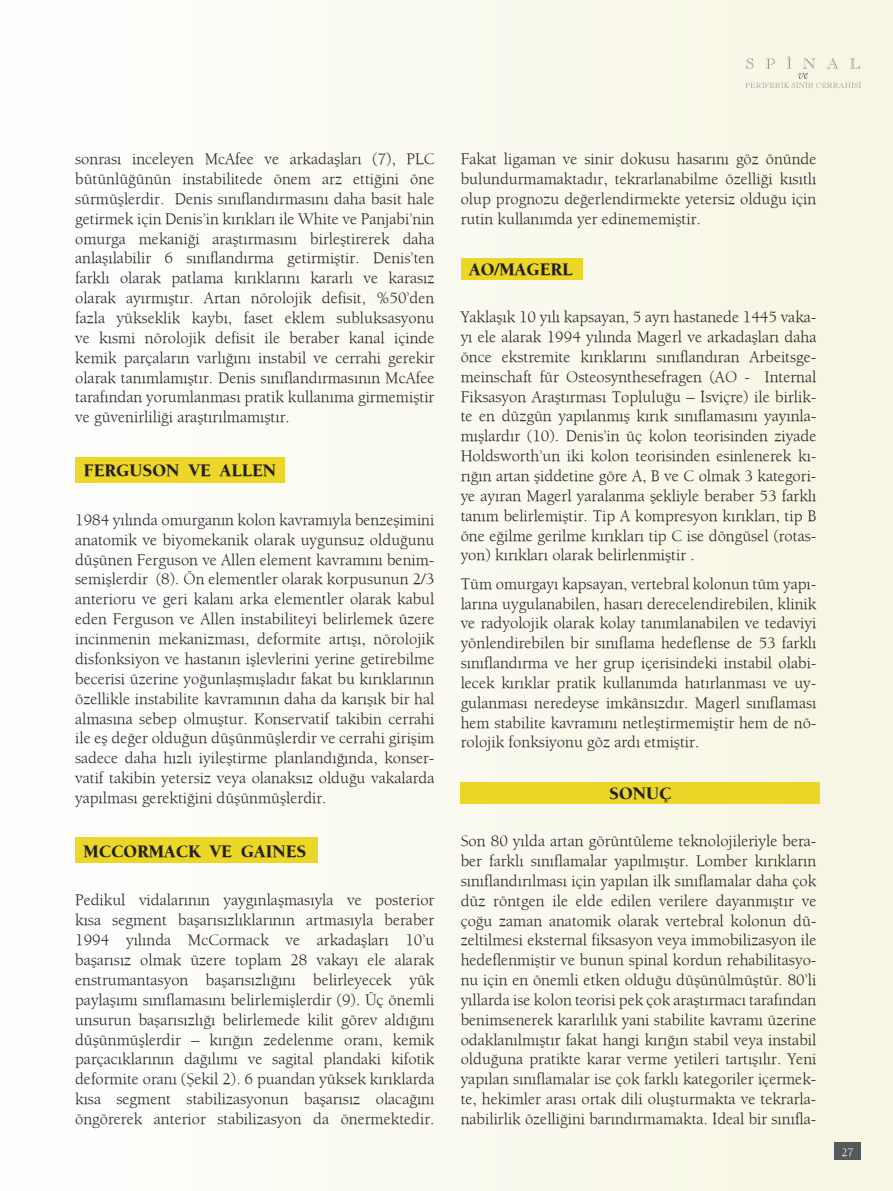
<style>
.page{position:relative;width:893px;height:1191px;background:#fff}
.page>*{position:absolute;margin:0;border:0;box-sizing:border-box;transform-origin:0 0}
.t1{font:900 18px "Berkeley";color:#231f20}
.t2{font:16.5px/19.8px "Berkeley";color:#231f20;text-align:justify}
.t3{font:12px "Berkeley";color:#fff}
</style>
<div class="page">
<div style="left:0;top:0;width:893px;height:1191px;background:linear-gradient(to right,#fefefe,#f7f6e2)"></div>
<div style="left:834px;top:1141px;width:27px;height:18px;background:#57585a"></div>
<svg style="left:745px;top:56px;width:116px;height:32px;background:#efeede"></svg>
<hr style="left:0;top:0;width:1px;height:1191px;background:#f7f6e3">
<div style="left:75px;top:457px;width:210px;height:25px;background:#ecd729"></div>
<div style="left:75px;top:837px;width:242px;height:26px;background:#ecd729"></div>
<div style="left:461px;top:258px;width:122px;height:22px;background:#ecd729"></div>
<div style="left:461px;top:782px;width:359px;height:22px;background:#ecd729"></div>
<p class="t2" style="left:75px;top:149px;width:361px">sonrası inceleyen McAfee ve arkadaşları (7), PLC bütünlüğünün instabilitede önem arz ettiğini öne sürmüşlerdir. Denis sınıflandırmasını daha basit hale getirmek için Denis’in kırıkları ile White ve Panjabi’nin omurga mekaniği araştırmasını birleştirerek daha anlaşılabilir 6 sınıflandırma getirmiştir. Denis’ten farklı olarak patlama kırıklarını kararlı ve karasız olarak ayırmıştır. Artan nörolojik defisit, %50’den fazla yükseklik kaybı, faset eklem subluksasyonu ve kısmi nörolojik defisit ile beraber kanal içinde kemik parçaların varlığını instabil ve cerrahi gerekir olarak tanımlamıştır. Denis sınıflandırmasının McAfee tarafından yorumlanması pratik kullanıma girmemiştir ve güvenirliliği araştırılmamıştır.</p>
<p class="t1" style="left:84px;top:459px;width:13px">FERGUSON</p>
<p class="t1" style="left:189px;top:459px;width:55px">VE ALLEN</p>
<p class="t2" style="left:75px;top:509px;width:361px">1984 yılında omurganın kolon kavramıyla benzeşimini anatomik ve biyomekanik olarak uygunsuz olduğunu düşünen Ferguson ve Allen element kavramını benim&shy;semişlerdir (8). Ön elementler olarak korpusunun 2/3 anterioru ve geri kalanı arka elementler olarak kabul eden Ferguson ve Allen instabiliteyi belirlemek üzere incinmenin mekanizması, deformite artışı, nörolojik disfonksiyon ve hastanın işlevlerini yerine getirebilme becerisi üzerine yoğunlaşmışladır fakat bu kırıklarının özellikle instabilite kavramının daha da karışık bir hal almasına sebep olmuştur. Konservatif takibin cerrahi ile eş değer olduğun düşünmüşlerdir ve cerrahi girişim sadece daha hızlı iyileştirme planlandığında, konser&shy;vatif takibin yetersiz veya olanaksız olduğu vakalarda yapılması gerektiğini düşünmüşlerdir.</p>
<p class="t1" style="left:84px;top:840px;width:54px">MCCORMACK</p>
<p class="t1" style="left:210px;top:840px;width:57px">VE GAINES</p>
<p class="t2" style="left:75px;top:890px;width:361px">Pedikul vidalarının yaygınlaşmasıyla ve posterior kısa segment başarısızlıklarının artmasıyla beraber 1994 yılında McCormack ve arkadaşları 10’u başarısız olmak üzere toplam 28 vakayı ele alarak enstrumantasyon başarısızlığını belirleyecek yük paylaşımı sınıflamasını belirlemişlerdir (9). Üç önemli unsurun başarısızlığı belirlemede kilit görev aldığını düşünmüşlerdir – kırığın zedelenme oranı, kemik parçacıklarının dağılımı ve sagital plandaki kifotik deformite oranı (Şekil 2). 6 puandan yüksek kırıklarda kısa segment stabilizasyonun başarısız olacağını öngörerek anterior stabilizasyon da önermektedir.</p>
<p class="t2" style="left:461px;top:149px;width:357px">Fakat ligaman ve sinir dokusu hasarını göz önünde bulundurmamaktadır, tekrarlanabilme özelliği kısıtlı olup prognozu değerlendirmekte yetersiz olduğu için rutin kullanımda yer edinememiştir.</p>
<p class="t1" style="left:469px;top:259px;width:94px">AO/MAG ERL</p>
<p class="t2" style="left:461px;top:307px;width:357px">Yaklaşık 10 yılı kapsayan, 5 ayrı hastanede 1445 vaka&shy;yı ele alarak 1994 yılında Magerl ve arkadaşları daha önce ekstremite kırıklarını sınıflandıran Arbeitsge&shy;meinschaft für Osteosynthesefragen (AO - Internal Fiksasyon Araştırması Topluluğu – İsviçre) ile birlik&shy;te en düzgün yapılanmış kırık sınıflamasını yayınla&shy;mışlardır (10). Denis’in üç kolon teorisinden ziyade Holdsworth’un iki kolon teorisinden esinlenerek kı&shy;rığın artan şiddetine göre A, B ve C olmak 3 kategori&shy;ye ayıran Magerl yaralanma şekliyle beraber 53 farklı tanım belirlemiştir. Tip A kompresyon kırıkları, tip B öne eğilme gerilme kırıkları tip C ise döngüsel (rotas&shy;yon) kırıkları olarak belirlenmiştir .</p>
<p class="t2" style="left:461px;top:573px;width:357px">Tüm omurgayı kapsayan, vertebral kolonun tüm yapı&shy;larına uygulanabilen, hasarı derecelendirebilen, klinik ve radyolojik olarak kolay tanımlanabilen ve tedaviyi yönlendirebilen bir sınıflama hedeflense de 53 farklı sınıflandırma ve her grup içerisindeki instabil olabi&shy;lecek kırıklar pratik kullanımda hatırlanması ve uy&shy;gulanması neredeyse imkânsızdır. Magerl sınıflaması hem stabilite kavramını netleştirmemiştir hem de nö&shy;rolojik fonksiyonu göz ardı etmiştir.</p>
<p class="t1" style="left:609px;top:782px;width:64px">SONUÇ</p>
<p class="t2" style="left:461px;top:831px;width:357px">Son 80 yılda artan görüntüleme teknolojileriyle bera&shy;ber farklı sınıflamalar yapılmıştır. Lomber kırıkların sınıflandırılması için yapılan ilk sınıflamalar daha çok düz röntgen ile elde edilen verilere dayanmıştır ve çoğu zaman anatomik olarak vertebral kolonun dü&shy;zeltilmesi eksternal fiksasyon veya immobilizasyon ile hedeflenmiştir ve bunun spinal kordun rehabilitasyo&shy;nu için en önemli etken olduğu düşünülmüştür. 80’li yıllarda ise kolon teorisi pek çok araştırmacı tarafından benimsenerek kararlılık yani stabilite kavramı üzerine odaklanılmıştır fakat hangi kırığın stabil veya instabil olduğuna pratikte karar verme yetileri tartışılır. Yeni yapılan sınıflamalar ise çok farklı kategoriler içermek&shy;te, hekimler arası ortak dili oluşturmakta ve tekrarla&shy;nabilirlik özelliğini barındırmamakta. İdeal bir sınıfla-</p>
<p class="t3" style="left:841px;top:1145px;width:14px">27</p>
</div>
